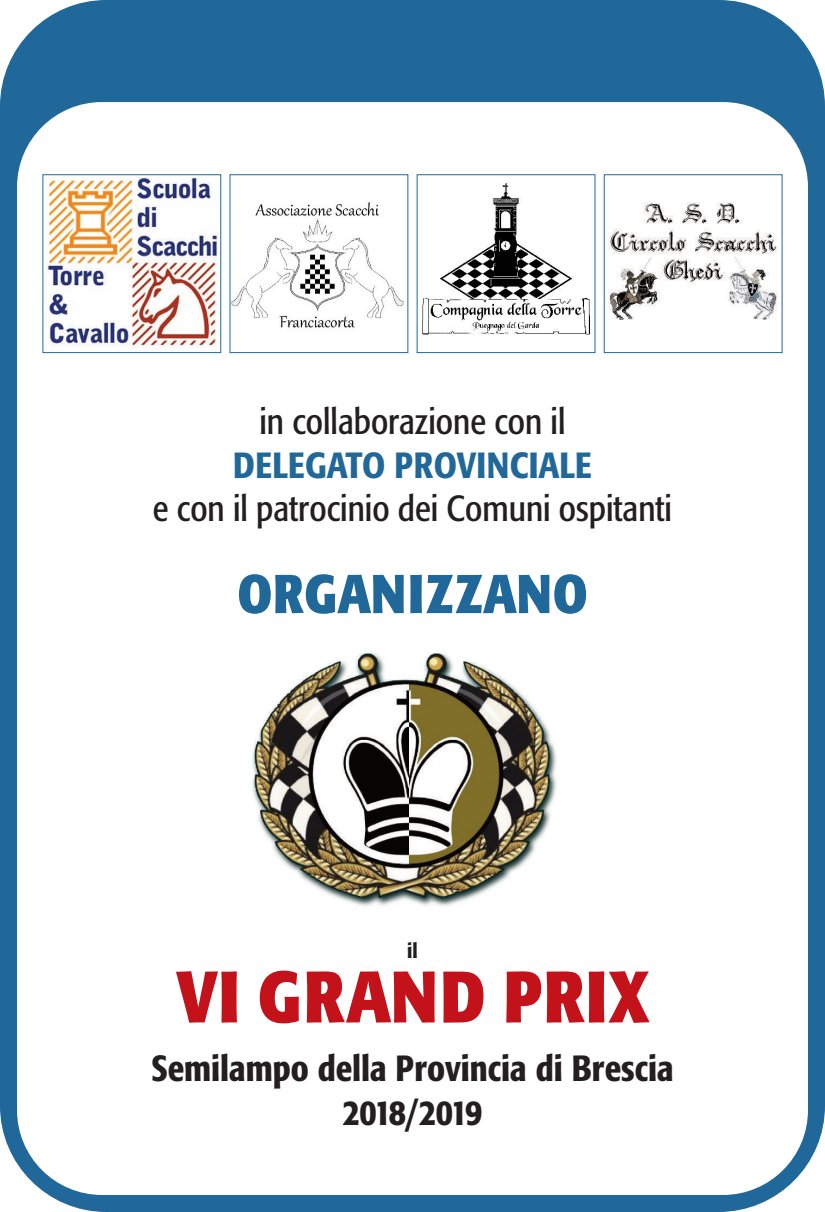
<style>
.page{position:relative;width:825px;height:1212px;background:#21689a}
.page>*{position:absolute;margin:0;border:0;box-sizing:border-box;transform-origin:0 0}
.t1{font:700 condensed 72px "Formata";letter-spacing:.02em;color:#c4121a}
.t2{font:700 condensed 54px "Formata";letter-spacing:.015em;color:#21689a}
.t3{font:condensed 36px "Formata";color:#231f20}
.t4{font:500 condensed 36px/43.2px "Formata";color:#231f20;text-align:center}
.t5{font:500 condensed 36px "Formata";color:#21689a}
.t6{font:500 condensed 21px "Formata";color:#231f20}
</style>
<div class="page">
<div style="left:17px;top:102px;width:791px;height:1093px;background:#fff;border-radius:85px"></div>
<img style="left:252px;top:653px;width:305px;height:253px">
<img style="left:47px;top:177px;width:170px;height:169px">
<div style="left:43px;top:174px;width:178px;height:179px;border:1px solid #21689a"></div>
<img style="left:232px;top:202px;width:172px;height:126px">
<div style="left:230px;top:174px;width:178px;height:179px;border:1px solid #21689a"></div>
<img style="left:423px;top:183px;width:167px;height:152px">
<div style="left:417px;top:174px;width:178px;height:179px;border:1px solid #21689a"></div>
<img style="left:608px;top:202px;width:170px;height:118px">
<div style="left:604px;top:174px;width:178px;height:179px;border:1px solid #21689a"></div>
<p class="t3" style="left:259px;top:406px;width:307px">in collaborazione con il</p>
<p class="t5" style="left:233px;top:451px;width:360px">DELEGATO PROVINCIALE</p>
<p class="t3" style="left:153px;top:493px;width:521px">e con il patrocinio dei Comuni ospitanti</p>
<h2 class="t2" style="left:237px;top:572px;width:352px">ORGANIZZANO</h2>
<p class="t6" style="left:407px;top:942px;width:12px">il</p>
<h1 class="t1" style="left:176px;top:968px;width:474px">VI GRAND PRIX</h1>
<p class="t4" style="left:151px;top:1050px;width:524px">Semilampo della Provincia di Brescia<br>2018/2019</p>
</div>
